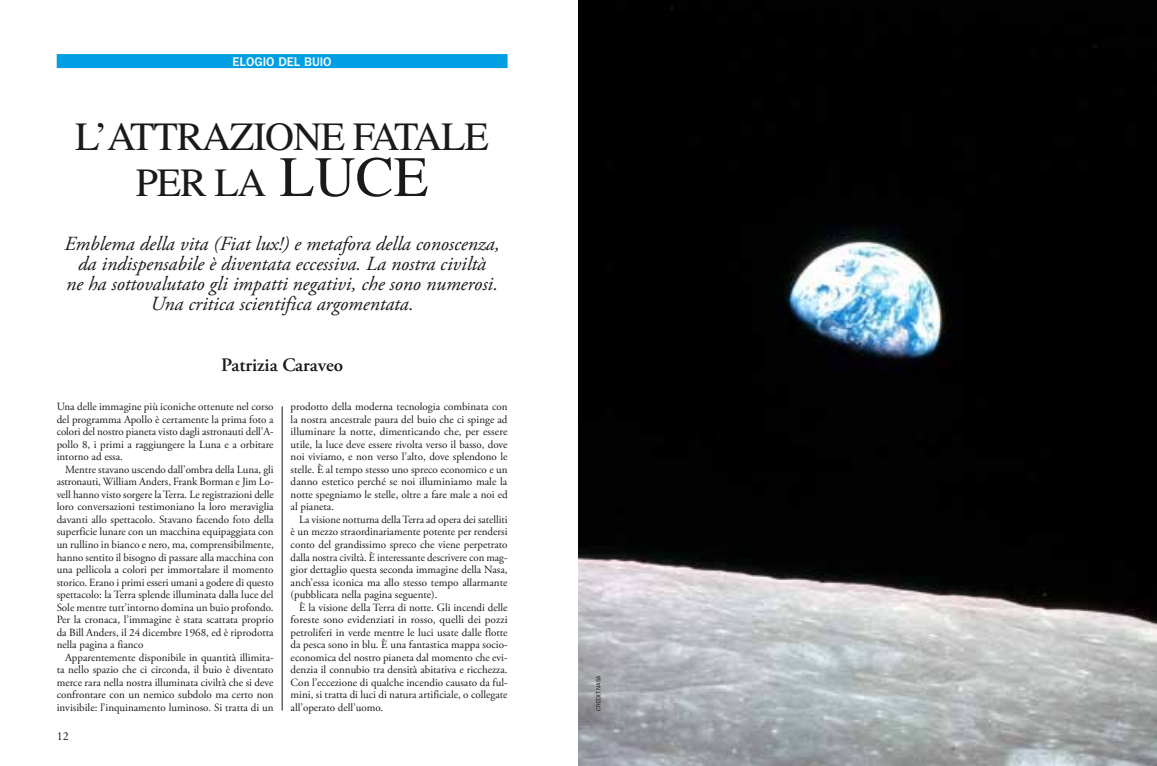
<style>
.page{position:relative;width:1157px;height:766px;background:#fff}
.page>*{position:absolute;margin:0;border:0;box-sizing:border-box;transform-origin:0 0}
.t1{font:40px/46px "Times LT Std";letter-spacing:-.03em;color:#1a1a18;text-align:center}
.t2{font:italic 20px/20px "Adobe Garamond Pro";color:#1a1a18;text-align:center}
.t3{font:600 19px "Adobe Garamond Pro";color:#1a1a18}
.t4{font:500 13px "ITC Franklin Gothic Std";color:#fff}
.t5{font:12px "Adobe Garamond Pro";color:#1a1a18}
.t6{font:11px/12.5px "Adobe Garamond Pro";color:#1a1a18;text-align:justify}
.t7{font:6px "ITC Franklin Gothic Std";color:#1a1a18}
.s1{font-size:57px}
</style>
<div class="page">
<hr style="left:282px;top:406px;width:1px;height:304px;background:#1a1a18">
<img style="left:578px;top:0;width:579px;height:765px">
<div style="left:57px;top:54px;width:450px;height:14px;background:#009ee3"></div>
<p class="t4" style="left:233px;top:54px;width:100px">ELOGIO DEL BUIO</p>
<h1 class="t1" style="left:75px;top:113px;width:415px">L’ATTRAZIONE FATALE<br>PER LA <span class="s1">LUCE</span></h1>
<h2 class="t2" style="left:64px;top:234px;width:437px">Emblema della vita (Fiat lux!) e metafora della conoscenza, da indispensabile è diventata eccessiva. La nostra civiltà<br>ne ha sottovalutato gli impatti negativi, che sono numerosi.<br>Una critica scientifica argomentata.</h2>
<h3 class="t3" style="left:221px;top:354px;width:123px">Patrizia Caraveo</h3>
<p class="t6" style="left:57px;top:401px;width:218px">Una delle immagine più iconiche ottenute nel corso del programma Apollo è certamente la prima foto a colori del nostro pianeta visto dagli astronauti dell’A&shy;pollo 8, i primi a raggiungere la Luna e a orbitare intorno ad essa.</p>
<p class="t6" style="left:57px;top:463px;width:219px;text-indent:9px">Mentre stavano uscendo dall’ombra della Luna, gli astronauti, William Anders, Frank Borman e Jim Lo&shy;vell hanno visto sorgere la Terra. Le registrazioni delle loro conversazioni testimoniano la loro meraviglia davanti allo spettacolo. Stavano facendo foto della superficie lunare con un macchina equipaggiata con un rullino in bianco e nero, ma, comprensibilmente, hanno sentito il bisogno di passare alla macchina con una pellicola a colori per immortalare il momento storico. Erano i primi esseri umani a godere di questo spettacolo: la Terra splende illuminata dalla luce del Sole mentre tutt’intorno domina un buio profondo.<br>Per la cronaca, l’immagine è stata scattata proprio da Bill Anders, il 24 dicembre 1968, ed è riprodotta nella pagina a fianco</p>
<p class="t6" style="left:57px;top:651px;width:218px;text-indent:9px">Apparentemente disponibile in quantità illimita&shy;ta nello spazio che ci circonda, il buio è diventato merce rara nella nostra illuminata civiltà che si deve confrontare con un nemico subdolo ma certo non invisibile: l’inquinamento luminoso. Si tratta di un</p>
<p class="t5" style="left:57px;top:728px;width:13px">12</p>
<p class="t6" style="left:291px;top:401px;width:218px">prodotto della moderna tecnologia combinata con la nostra ancestrale paura del buio che ci spinge ad illuminare la notte, dimenticando che, per essere utile, la luce deve essere rivolta verso il basso, dove noi viviamo, e non verso l’alto, dove splendono le stelle. È al tempo stesso uno spreco economico e un danno estetico perché se noi illuminiamo male la notte spegniamo le stelle, oltre a fare male a noi ed al pianeta.</p>
<p class="t6" style="left:291px;top:513px;width:218px;text-indent:9px">La visione notturna della Terra ad opera dei satelliti è un mezzo straordinariamente potente per rendersi conto del grandissimo spreco che viene perpetrato dalla nostra civiltà. È interessante descrivere con mag&shy;gior dettaglio questa seconda immagine della Nasa, anch’essa iconica ma allo stesso tempo allarmante (pubblicata nella pagina seguente).</p>
<p class="t6" style="left:291px;top:601px;width:218px;text-indent:9px">È la visione della Terra di notte. Gli incendi delle foreste sono evidenziati in rosso, quelli dei pozzi petroliferi in verde mentre le luci usate dalle flotte da pesca sono in blu. È una fantastica mappa socio&shy;economica del nostro pianeta dal momento che evi&shy;denzia il connubio tra densità abitativa e ricchezza.<br>Con l’eccezione di qualche incendio causato da ful&shy;mini, si tratta di luci di natura artificiale, o collegate all’operato dell’uomo.</p>
<p class="t7" style="left:595px;top:710px;width:37px;rotate:-90deg">CREDIT NASA</p>
</div>
